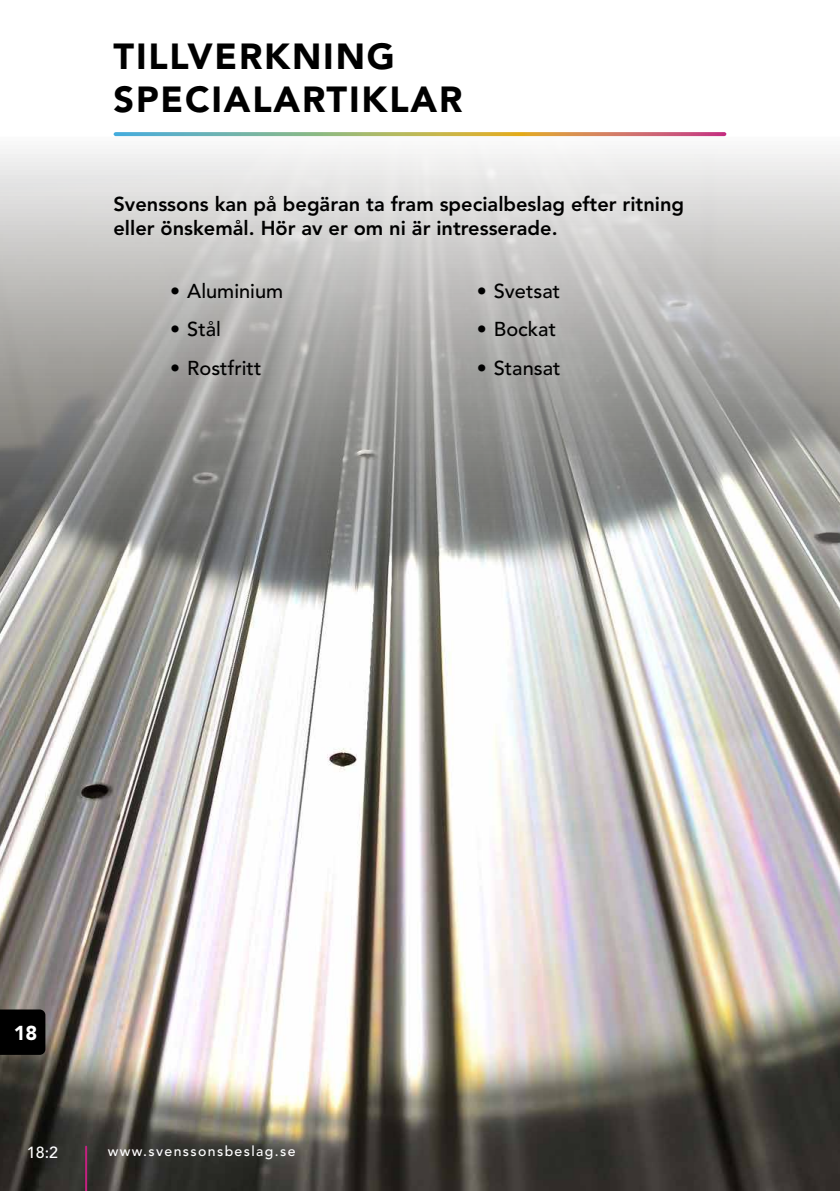
<style>
.page{position:relative;width:840px;height:1191px;background:#fff}
.page>*{position:absolute;margin:0;border:0;box-sizing:border-box;transform-origin:0 0}
.t1{font:900 36px/43.2px "Avenir LT Std";letter-spacing:.05em;color:#000}
.t2{font:800 20px/24px "Avenir LT Std";color:#000}
.t3{font:500 20px "Avenir LT Std";color:#000}
.t4{font:900 20px "Avenir LT Std";color:#fff}
.t5{font:500 16px "Avenir LT Std";color:#fff}
.t6{font:500 14px "Avenir LT Std";letter-spacing:.1em;color:#fff}
</style>
<div class="page">
<img style="left:0;top:136px;width:839px;height:1055px">
<svg style="left:115px;top:132px;width:609px;height:4px;background:#aaa17b"></svg>
<hr style="left:85px;top:1146px;width:2px;height:45px;background:#c42180">
<div style="left:0;top:1009px;width:45px;height:45px;background:#000"></div>
<h1 class="t1" style="left:113px;top:34px;width:350px">TILLVERKNING<br>SPECIALARTIKLAR</h1>
<p class="t2" style="left:113px;top:192px;width:572px">Svenssons kan på begäran ta fram specialbeslag efter ritning eller önskemål. Hör av er om ni är intresserade.</p>
<p class="t3" style="left:170px;top:279px;width:114px">• Aluminium</p>
<p class="t3" style="left:170px;top:318px;width:52px">• Stål</p>
<p class="t3" style="left:170px;top:356px;width:93px">• Rostfritt</p>
<p class="t3" style="left:476px;top:279px;width:85px">• Svetsat</p>
<p class="t3" style="left:476px;top:318px;width:81px">• Bockat</p>
<p class="t3" style="left:476px;top:356px;width:85px">• Stansat</p>
<p class="t4" style="left:14px;top:1020px;width:25px">18</p>
<p class="t5" style="left:27px;top:1143px;width:33px">18:2</p>
<p class="t6" style="left:108px;top:1143px;width:189px">www.svenssonsbeslag.se</p>
</div>
